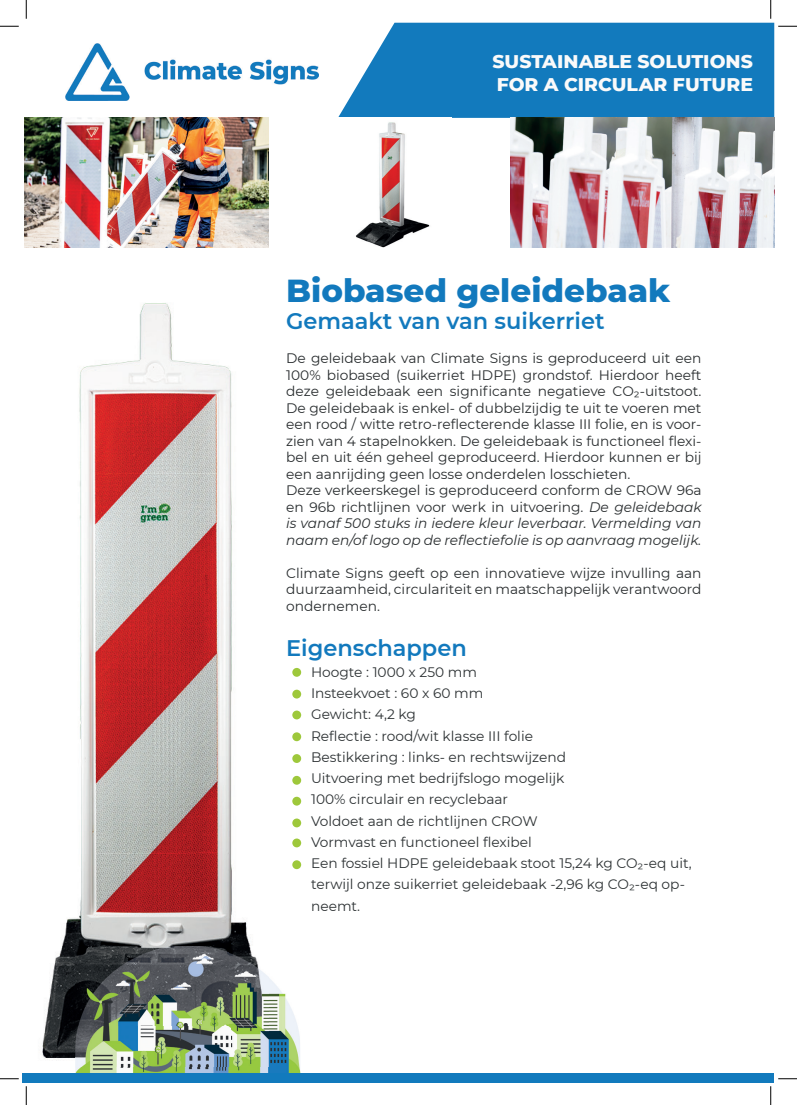
<style>
.page{position:relative;width:797px;height:1105px;background:#fff}
.page>*{position:absolute;margin:0;border:0;box-sizing:border-box;transform-origin:0 0}
.t1{font:800 32.5px "Montserrat";color:#1279bd}
.t2{font:600 22.5px "Montserrat";color:#1279bd}
.t3{font:800 18.75px/22.5px "Montserrat";color:#fafafa}
.t4{font:13.75px/16.5px "Montserrat";color:#292d2f}
.t5{font:13.75px/21.2px "Montserrat";color:#2d3234}
.s1{font-style:italic}
.s2{font-weight:700}
</style>
<div class="page">
<svg style="left:338px;top:23px;width:436px;height:95px;background:#2383c1"></svg>
<img style="left:356px;top:122px;width:74px;height:126px">
<img style="left:511px;top:118px;width:263px;height:130px">
<img style="left:24px;top:118px;width:244px;height:130px">
<div style="left:292px;top:668px;width:9px;height:9px;background:#9ec83b;border-radius:50%"></div>
<div style="left:292px;top:754px;width:9px;height:9px;background:#9ec83b;border-radius:50%"></div>
<div style="left:292px;top:710px;width:9px;height:9px;background:#9ec83b;border-radius:50%"></div>
<div style="left:292px;top:797px;width:9px;height:9px;background:#9ec83b;border-radius:50%"></div>
<div style="left:292px;top:838px;width:9px;height:9px;background:#9ec83b;border-radius:50%"></div>
<div style="left:292px;top:690px;width:9px;height:8px;background:#9ec83b;border-radius:50%"></div>
<div style="left:292px;top:776px;width:9px;height:9px;background:#9ec83b;border-radius:50%"></div>
<div style="left:292px;top:732px;width:9px;height:9px;background:#9ec83b;border-radius:50%"></div>
<div style="left:292px;top:818px;width:9px;height:9px;background:#9ec83b;border-radius:50%"></div>
<div style="left:292px;top:860px;width:9px;height:9px;background:#9ec83b;border-radius:50%"></div>
<img style="left:66px;top:44px;width:253px;height:56px">
<img style="left:42px;top:303px;width:209px;height:764px">
<img style="left:255px;top:977px;width:45px;height:96px">
<img style="left:76px;top:1067px;width:179px;height:6px">
<img style="left:76px;top:946px;width:192px;height:121px">
<div style="left:23px;top:1073px;width:751px;height:9px;background:#127abd"></div>
<svg style="left:0;top:25px;width:19px;height:2px"></svg>
<svg style="left:778px;top:25px;width:19px;height:2px"></svg>
<svg style="left:0;top:1078px;width:19px;height:1px"></svg>
<svg style="left:778px;top:1078px;width:19px;height:1px"></svg>
<svg style="left:25px;top:0;width:2px;height:19px"></svg>
<svg style="left:25px;top:1086px;width:2px;height:19px"></svg>
<svg style="left:770px;top:0;width:1px;height:19px"></svg>
<svg style="left:770px;top:1086px;width:1px;height:19px"></svg>
<h3 class="t3" style="left:492px;top:49px;width:262px">SUSTAINABLE SOLUTIONS<br>FOR A CIRCULAR FUTURE</h3>
<h1 class="t1" style="left:286px;top:266px;width:386px">Biobased geleidebaak</h1>
<h2 class="t2" style="left:286px;top:305px;width:320px">Gemaakt van van suikerriet</h2>
<p class="t4" style="left:286px;top:349px;width:417px">De geleidebaak van Climate Signs is geproduceerd uit een 100% biobased (suikerriet HDPE) grondstof. Hierdoor heeft deze geleidebaak een significante negatieve CO₂-uitstoot.<br>De geleidebaak is enkel- of dubbelzijdig te uit te voeren met een rood / witte retro-reflecterende klasse III folie, en is voor&shy;zien van 4 stapelnokken. De geleidebaak is functioneel flexi&shy;bel en uit één geheel geproduceerd. Hierdoor kunnen er bij een aanrijding geen losse onderdelen losschieten.<br>Deze verkeerskegel is geproduceerd conform de CROW 96a en 96b richtlijnen voor werk in uitvoering. <span class="s1">De geleidebaak is vanaf 500 stuks in iedere kleur leverbaar. Vermelding van naam en/of logo op de reflectiefolie is op aanvraag mogelijk.</span></p>
<p class="t4" style="left:286px;top:564px;width:417px;text-align:justify">Climate Signs geeft op een innovatieve wijze invulling aan duurzaamheid, circulariteit en maatschappelijk verantwoord ondernemen.</p>
<h2 class="t2" style="left:286px;top:632px;width:182px">Eigenschappen</h2>
<p class="t5" style="left:293px;top:661px;width:185px"><span class="s2">•</span> Hoogte : 1000 x 250 mm</p>
<p class="t5" style="left:293px;top:682px;width:191px"><span class="s2">•</span> Insteekvoet : 60 x 60 mm</p>
<p class="t5" style="left:293px;top:703px;width:124px"><span class="s2">•</span> Gewicht: 4,2 kg</p>
<p class="t5" style="left:293px;top:724px;width:241px"><span class="s2">•</span> Reflectie : rood/wit klasse III folie</p>
<p class="t5" style="left:293px;top:746px;width:274px"><span class="s2">•</span> Bestikkering : links- en rechtswijzend</p>
<p class="t5" style="left:293px;top:767px;width:273px"><span class="s2">•</span> Uitvoering met bedrijfslogo mogelijk</p>
<p class="t5" style="left:293px;top:788px;width:216px"><span class="s2">•</span> 100% circulair en recyclebaar</p>
<p class="t5" style="left:293px;top:809px;width:246px"><span class="s2">•</span> Voldoet aan de richtlijnen CROW</p>
<p class="t5" style="left:293px;top:831px;width:240px"><span class="s2">•</span> Vormvast en functioneel flexibel</p>
<p class="t5" style="left:311px;top:852px;width:382px;text-indent:-18px"><span class="s2">•</span> Een fossiel HDPE geleidebaak stoot 15,24 kg CO₂-eq uit, terwijl onze suikerriet geleidebaak -2,96 kg CO₂-eq op&shy;neemt.</p>
</div>
